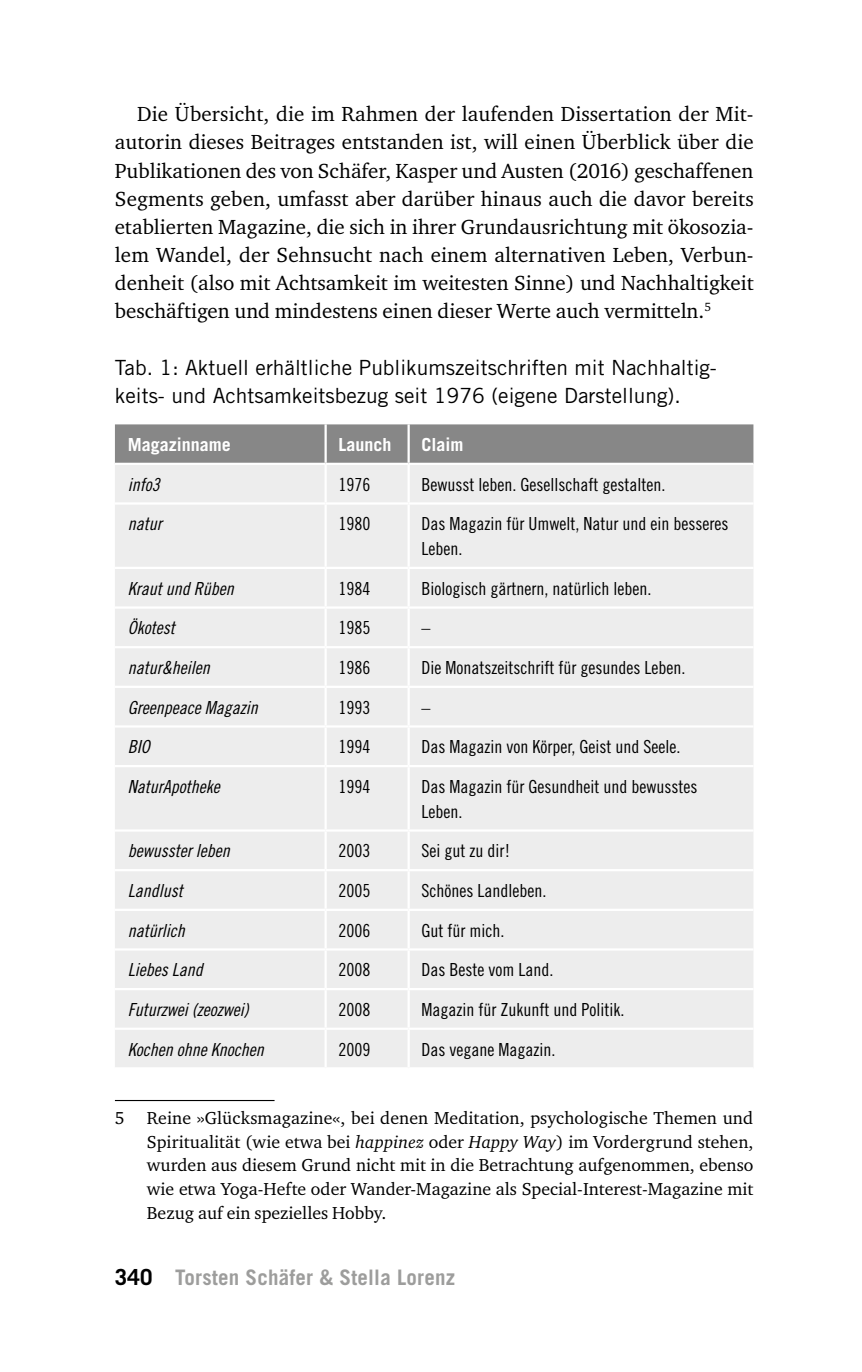
<style>
.page{position:relative;width:862px;height:1372px;background:#fff}
.page>*{position:absolute;margin:0;border:0;box-sizing:border-box;transform-origin:0 0}
.t1{font:700 21.38px "Trade Gothic";letter-spacing:.01em;color:#9d9d9c}
.t2{font:20.93px/28.1px "Charter ITC";color:#000;text-align:justify}
.t3{font:20.93px/28.1px "Trade Gothic";color:#000}
.t4{font:18px/24.8px "Trade Gothic Cond Eighteen";color:#000}
.t5{font:18px "Trade Gothic Cond Eighteen Obl";color:#000}
.t6{font:700 18px "Trade Gothic";color:#fff}
.t7{font:17.78px/23.6px "Charter ITC";color:#000;text-align:justify}
.s1{font-style:italic}
.s2{font-size:22.28px;color:#000}
</style>
<div class="page">
<div style="left:115px;top:424px;width:638px;height:38px;background:#878787"></div>
<div style="left:115px;top:465px;width:638px;height:602px;background:#ededed"></div>
<hr style="left:324px;top:424px;width:2px;height:38px;background:#fff">
<hr style="left:407px;top:424px;width:2px;height:38px;background:#fff">
<hr style="left:324px;top:465px;width:2px;height:37px;background:#fff">
<hr style="left:407px;top:465px;width:2px;height:37px;background:#fff">
<hr style="left:115px;top:502px;width:210px;height:2px;background:#fff">
<hr style="left:325px;top:502px;width:83px;height:2px;background:#fff">
<hr style="left:324px;top:504px;width:2px;height:62px;background:#fff">
<hr style="left:408px;top:502px;width:345px;height:2px;background:#fff">
<hr style="left:407px;top:504px;width:2px;height:62px;background:#fff">
<hr style="left:115px;top:566px;width:210px;height:3px;background:#fff">
<hr style="left:325px;top:566px;width:83px;height:3px;background:#fff">
<hr style="left:324px;top:569px;width:2px;height:37px;background:#fff">
<hr style="left:408px;top:566px;width:345px;height:3px;background:#fff">
<hr style="left:407px;top:569px;width:2px;height:37px;background:#fff">
<hr style="left:115px;top:606px;width:210px;height:2px;background:#fff">
<hr style="left:325px;top:606px;width:83px;height:2px;background:#fff">
<hr style="left:324px;top:608px;width:2px;height:38px;background:#fff">
<hr style="left:408px;top:606px;width:345px;height:2px;background:#fff">
<hr style="left:407px;top:608px;width:2px;height:38px;background:#fff">
<hr style="left:115px;top:646px;width:210px;height:2px;background:#fff">
<hr style="left:325px;top:646px;width:83px;height:2px;background:#fff">
<hr style="left:324px;top:648px;width:2px;height:37px;background:#fff">
<hr style="left:408px;top:646px;width:345px;height:2px;background:#fff">
<hr style="left:407px;top:648px;width:2px;height:37px;background:#fff">
<hr style="left:115px;top:685px;width:210px;height:3px;background:#fff">
<hr style="left:325px;top:685px;width:83px;height:3px;background:#fff">
<hr style="left:324px;top:688px;width:2px;height:37px;background:#fff">
<hr style="left:408px;top:685px;width:345px;height:3px;background:#fff">
<hr style="left:407px;top:688px;width:2px;height:37px;background:#fff">
<hr style="left:115px;top:725px;width:210px;height:2px;background:#fff">
<hr style="left:325px;top:725px;width:83px;height:2px;background:#fff">
<hr style="left:324px;top:727px;width:2px;height:38px;background:#fff">
<hr style="left:408px;top:725px;width:345px;height:2px;background:#fff">
<hr style="left:407px;top:727px;width:2px;height:38px;background:#fff">
<hr style="left:115px;top:765px;width:210px;height:2px;background:#fff">
<hr style="left:325px;top:765px;width:83px;height:2px;background:#fff">
<hr style="left:324px;top:767px;width:2px;height:62px;background:#fff">
<hr style="left:408px;top:765px;width:345px;height:2px;background:#fff">
<hr style="left:407px;top:767px;width:2px;height:62px;background:#fff">
<hr style="left:115px;top:829px;width:210px;height:2px;background:#fff">
<hr style="left:325px;top:829px;width:83px;height:2px;background:#fff">
<hr style="left:324px;top:831px;width:2px;height:38px;background:#fff">
<hr style="left:408px;top:829px;width:345px;height:2px;background:#fff">
<hr style="left:407px;top:831px;width:2px;height:38px;background:#fff">
<hr style="left:115px;top:869px;width:210px;height:2px;background:#fff">
<hr style="left:325px;top:869px;width:83px;height:2px;background:#fff">
<hr style="left:324px;top:871px;width:2px;height:37px;background:#fff">
<hr style="left:408px;top:869px;width:345px;height:2px;background:#fff">
<hr style="left:407px;top:871px;width:2px;height:37px;background:#fff">
<hr style="left:115px;top:908px;width:210px;height:2px;background:#fff">
<hr style="left:325px;top:908px;width:83px;height:2px;background:#fff">
<hr style="left:324px;top:910px;width:2px;height:38px;background:#fff">
<hr style="left:408px;top:908px;width:345px;height:2px;background:#fff">
<hr style="left:407px;top:910px;width:2px;height:38px;background:#fff">
<hr style="left:115px;top:948px;width:210px;height:2px;background:#fff">
<hr style="left:325px;top:948px;width:83px;height:2px;background:#fff">
<hr style="left:324px;top:950px;width:2px;height:37px;background:#fff">
<hr style="left:408px;top:948px;width:345px;height:2px;background:#fff">
<hr style="left:407px;top:950px;width:2px;height:37px;background:#fff">
<hr style="left:115px;top:987px;width:210px;height:3px;background:#fff">
<hr style="left:325px;top:987px;width:83px;height:3px;background:#fff">
<hr style="left:324px;top:990px;width:2px;height:37px;background:#fff">
<hr style="left:408px;top:987px;width:345px;height:3px;background:#fff">
<hr style="left:407px;top:990px;width:2px;height:37px;background:#fff">
<hr style="left:115px;top:1027px;width:210px;height:2px;background:#fff">
<hr style="left:325px;top:1027px;width:83px;height:2px;background:#fff">
<hr style="left:324px;top:1029px;width:2px;height:38px;background:#fff">
<hr style="left:408px;top:1027px;width:345px;height:2px;background:#fff">
<hr style="left:407px;top:1029px;width:2px;height:38px;background:#fff">
<hr style="left:115px;top:1099px;width:159px;height:1px;background:#000">
<p class="t2" style="left:115px;top:99px;width:640px;text-indent:22px">Die Übersicht, die im Rahmen der laufenden Dissertation der Mit&shy;autorin dieses Beitrages entstanden ist, will einen Überblick über die Publikationen des von Schäfer, Kasper und Austen (2016) geschaffenen Segments geben, umfasst aber darüber hinaus auch die davor bereits etablierten Magazine, die sich in ihrer Grundausrichtung mit ökosozia&shy;lem Wandel, der Sehnsucht nach einem alternativen Leben, Verbun&shy;denheit (also mit Achtsamkeit im weitesten Sinne) und Nachhaltigkeit beschäftigen und mindestens einen dieser Werte auch vermitteln.<sup>5</sup></p>
<p class="t3" style="left:115px;top:353px;width:603px">Tab. 1: Aktuell erhältliche Publikumszeitschriften mit Nachhaltig&shy;keits- und Achtsamkeitsbezug seit 1976 (eigene Darstellung).</p>
<p class="t6" style="left:128px;top:433px;width:104px">Magazinname</p>
<p class="t6" style="left:338px;top:433px;width:54px">Launch</p>
<p class="t6" style="left:421px;top:433px;width:44px">Claim</p>
<p class="t5" style="left:128px;top:473px;width:33px">info3</p>
<p class="t4" style="left:338px;top:471px;width:33px">1976</p>
<p class="t4" style="left:421px;top:471px;width:245px">Bewusst leben. Gesellschaft gestalten.</p>
<p class="t5" style="left:128px;top:513px;width:35px">natur</p>
<p class="t4" style="left:338px;top:511px;width:33px">1980</p>
<p class="t4" style="left:421px;top:511px;width:308px">Das Magazin für Umwelt, Natur und ein besseres<br>Leben.</p>
<p class="t5" style="left:128px;top:577px;width:107px">Kraut und Rüben</p>
<p class="t4" style="left:338px;top:575px;width:33px">1984</p>
<p class="t4" style="left:421px;top:575px;width:231px">Biologisch gärtnern, natürlich leben.</p>
<p class="t5" style="left:128px;top:617px;width:49px">Ökotest</p>
<p class="t4" style="left:338px;top:615px;width:33px">1985</p>
<p class="t4" style="left:421px;top:615px;width:10px">–</p>
<p class="t5" style="left:128px;top:657px;width:83px">natur&amp;heilen</p>
<p class="t4" style="left:338px;top:655px;width:33px">1986</p>
<p class="t4" style="left:421px;top:655px;width:265px">Die Monatszeitschrift für gesundes Leben.</p>
<p class="t5" style="left:128px;top:696px;width:131px">Greenpeace Magazin</p>
<p class="t4" style="left:338px;top:694px;width:33px">1993</p>
<p class="t4" style="left:421px;top:694px;width:10px">–</p>
<p class="t5" style="left:128px;top:736px;width:23px">BIO</p>
<p class="t4" style="left:338px;top:734px;width:33px">1994</p>
<p class="t4" style="left:421px;top:734px;width:260px">Das Magazin von Körper, Geist und Seele.</p>
<p class="t5" style="left:128px;top:775px;width:93px">NaturApotheke</p>
<p class="t4" style="left:338px;top:774px;width:33px">1994</p>
<p class="t4" style="left:421px;top:774px;width:277px">Das Magazin für Gesundheit und bewusstes<br>Leben.</p>
<p class="t5" style="left:128px;top:840px;width:103px">bewusster leben</p>
<p class="t4" style="left:338px;top:838px;width:33px">2003</p>
<p class="t4" style="left:421px;top:838px;width:90px">Sei gut zu dir!</p>
<p class="t5" style="left:128px;top:879px;width:56px">Landlust</p>
<p class="t4" style="left:338px;top:878px;width:33px">2005</p>
<p class="t4" style="left:421px;top:878px;width:126px">Schönes Landleben.</p>
<p class="t5" style="left:128px;top:919px;width:58px">natürlich</p>
<p class="t4" style="left:338px;top:917px;width:33px">2006</p>
<p class="t4" style="left:421px;top:917px;width:84px">Gut für mich.</p>
<p class="t5" style="left:128px;top:959px;width:76px">Liebes Land</p>
<p class="t4" style="left:338px;top:957px;width:33px">2008</p>
<p class="t4" style="left:421px;top:957px;width:133px">Das Beste vom Land.</p>
<p class="t5" style="left:128px;top:998px;width:122px">Futurzwei (zeozwei)</p>
<p class="t4" style="left:338px;top:996px;width:33px">2008</p>
<p class="t4" style="left:421px;top:996px;width:204px">Magazin für Zukunft und Politik.</p>
<p class="t5" style="left:128px;top:1038px;width:137px">Kochen ohne Knochen</p>
<p class="t4" style="left:338px;top:1036px;width:33px">2009</p>
<p class="t4" style="left:421px;top:1036px;width:135px">Das vegane Magazin.</p>
<p class="t7" style="left:147px;top:1105px;width:608px;text-indent:-32px">5 Reine »Glücksmagazine«, bei denen Meditation, psychologische Themen und Spiritualität (wie etwa bei <span class="s1">happinez</span> oder <span class="s1">Happy Way</span>) im Vordergrund stehen, wurden aus diesem Grund nicht mit in die Betrachtung aufgenommen, ebenso wie etwa Yoga-Hefte oder Wander-Magazine als Special-Interest-Magazine mit Bezug auf ein spezielles Hobby.</p>
<p class="t1" style="left:115px;top:1264px;width:341px"><span class="s2">340</span> Torsten Schäfer &amp; Stella Lorenz</p>
</div>
